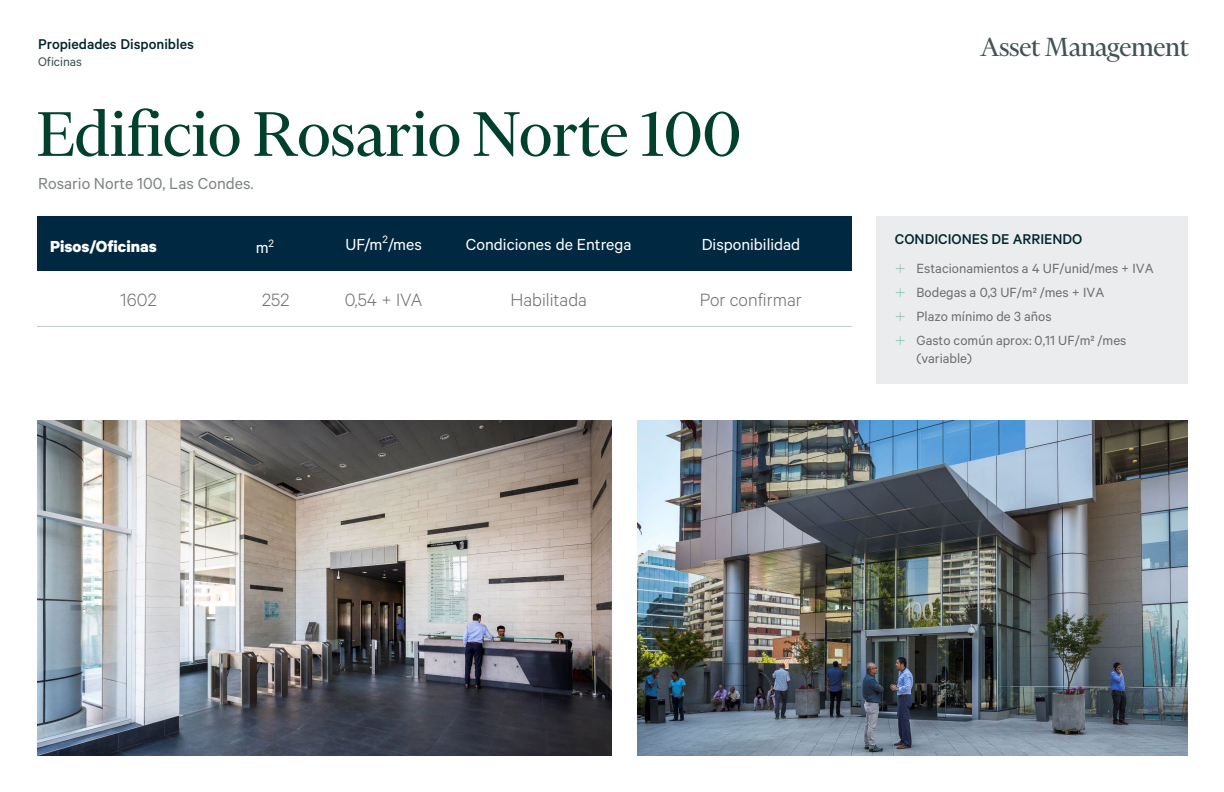
<style>
.page{position:relative;width:1224px;height:792px;background:#fff}
.page>*{position:absolute;margin:0;border:0;box-sizing:border-box;transform-origin:0 0}
.t1{font:72px "Financier Display";color:#00402d}
.t2{font:30px "Financier Display";letter-spacing:-.01em;color:#435254}
.t3{font:300 20px "Calibre";color:#6d6e71}
.t4{font:300 20px "Calibre";color:#6c6c6c}
.t5{font:18px "Calibre";color:#fff}
.t6{font:18px "Calibre";color:#7f8480}
.t7{font:700 18px "Calibre";color:#fff}
.t8{font:500 16px "Calibre";color:#00262b}
.t9{font:15px/18px "Calibre";color:#6d6e71}
.t10{font:14px "Calibre";color:#3c4e51}
.s1{font-family:"Futura BT";font-weight:300;color:#81bbad}
</style>
<div class="page">
<div style="left:876px;top:216px;width:312px;height:168px;background:#eaeced"></div>
<div style="left:37px;top:216px;width:195px;height:55px;background:#012841"></div>
<div style="left:232px;top:216px;width:88px;height:55px;background:#012841"></div>
<div style="left:320px;top:216px;width:128px;height:55px;background:#012841"></div>
<div style="left:448px;top:216px;width:202px;height:55px;background:#012841"></div>
<div style="left:650px;top:216px;width:202px;height:55px;background:#012841"></div>
<hr style="left:37px;top:326px;width:815px;height:1px;background:#bfc9cb">
<img style="left:37px;top:420px;width:575px;height:336px">
<img style="left:638px;top:420px;width:550px;height:336px">
<p class="t8" style="left:38px;top:34px;width:157px">Propiedades Disponibles</p>
<p class="t10" style="left:38px;top:54px;width:45px">Oficinas</p>
<p class="t1" style="left:37px;top:97px;width:706px">Edificio Rosario Norte 100</p>
<p class="t6" style="left:38px;top:173px;width:217px">Rosario Norte 100, Las Condes.</p>
<p class="t7" style="left:50px;top:236px;width:108px">Pisos/Oficinas</p>
<p class="t5" style="left:256px;top:237px;width:20px">m<sup>2</sup></p>
<p class="t5" style="left:346px;top:234px;width:78px">UF/m<sup>2</sup>/mes</p>
<p class="t5" style="left:466px;top:234px;width:167px">Condiciones de Entrega</p>
<p class="t5" style="left:702px;top:234px;width:100px">Disponibilidad</p>
<p class="t3" style="left:120px;top:288px;width:38px">1602</p>
<p class="t3" style="left:262px;top:288px;width:29px">252</p>
<p class="t3" style="left:345px;top:288px;width:79px">0,54 + IVA</p>
<p class="t4" style="left:511px;top:288px;width:78px">Habilitada</p>
<p class="t3" style="left:700px;top:288px;width:103px">Por confirmar</p>
<p class="t2" style="left:980px;top:31px;width:210px">Asset Management</p>
<p class="t8" style="left:895px;top:230px;width:189px">CONDICIONES DE ARRIENDO</p>
<p class="t9" style="left:894px;top:258px;width:261px"><span class="s1">+</span> Estacionamientos a 4 UF/unid/mes + IVA</p>
<p class="t9" style="left:894px;top:282px;width:212px"><span class="s1">+</span> Bodegas a 0,3 UF/m² /mes + IVA</p>
<p class="t9" style="left:894px;top:306px;width:159px"><span class="s1">+</span> Plazo mínimo de 3 años</p>
<p class="t9" style="left:917px;top:330px;width:211px;text-indent:-23px"><span class="s1">+</span> Gasto común aprox: 0,11 UF/m² /mes (variable)</p>
</div>
